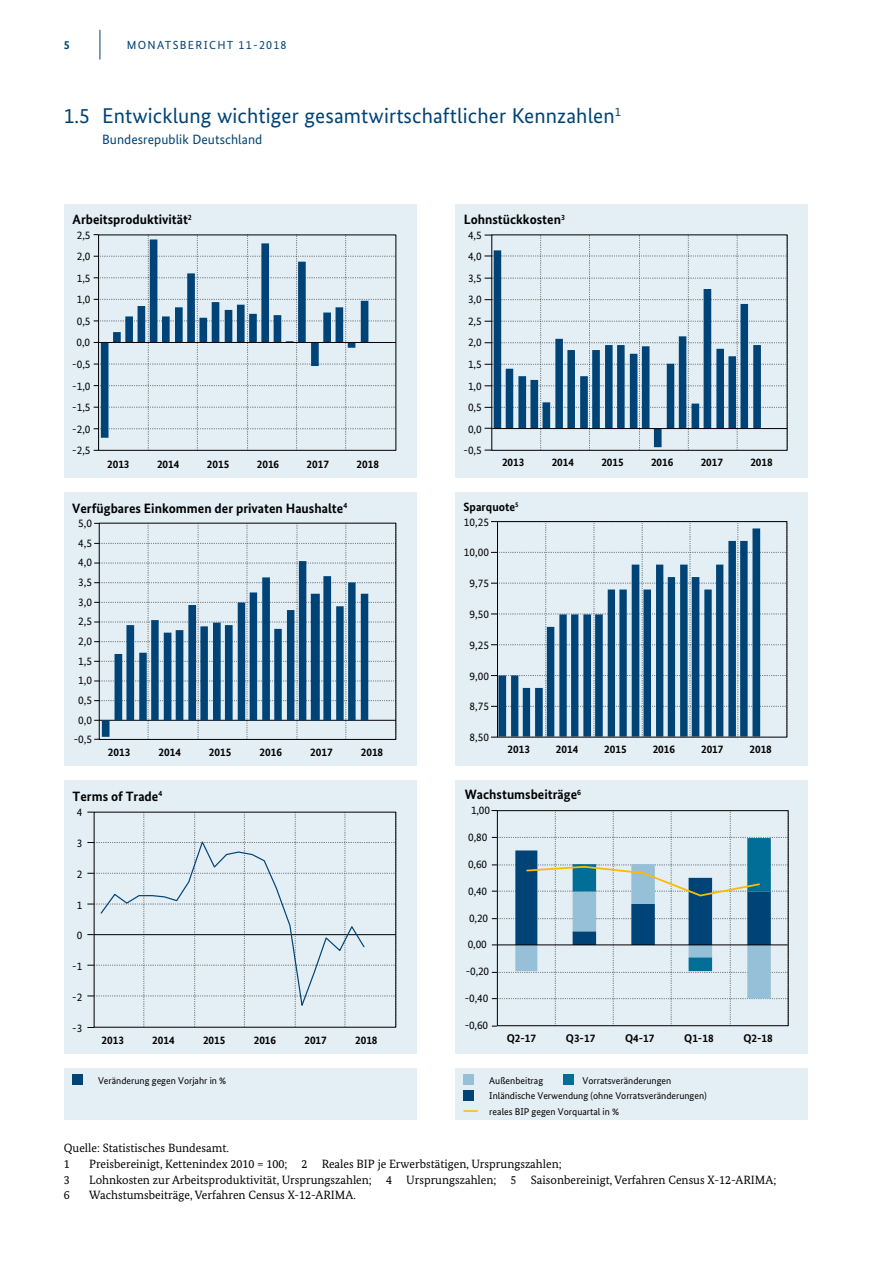
<style>
.page{position:relative;width:893px;height:1263px;background:#fff}
.page>*{position:absolute;margin:0;border:0;box-sizing:border-box;transform-origin:0 0}
.t1{font:21.3px "Bundes Sans";letter-spacing:.005em;color:#004376}
.t2{font:700 13.5px "Bundes Sans";color:#000}
.t3{font:13.5px "Bundes Sans";letter-spacing:.005em;color:#004376}
.t4{font:12px/15.8px "Bundes Serif";color:#000}
.t5{font:700 12px "Bundes Sans";color:#000}
.t6{font:700 12px "Bundes Sans";color:#004376}
.t7{font:11.7px "Bundes Sans";letter-spacing:.11em;color:#004376}
.t8{font:11.25px/21.6px "Bundes Sans";color:#000;text-align:justify}
.t9{font:700 11.25px "Bundes Sans";color:#000}
.t10{font:9.75px/15.6px "Bundes Sans";color:#000}
.s1{font-size:12px}
</style>
<div class="page">
<hr style="left:100px;top:30px;width:1px;height:30px;background:#004376">
<div style="left:64px;top:204px;width:353px;height:274px;background:#e3eef5"></div>
<svg style="left:94px;top:234px;width:302px;height:217px"></svg>
<hr style="left:99px;top:342px;width:297px;height:1px;background:#000">
<div style="left:64px;top:492px;width:353px;height:274px;background:#e3eef5"></div>
<svg style="left:94px;top:523px;width:303px;height:217px"></svg>
<svg style="left:102px;top:561px;width:266px;height:176px"></svg>
<div style="left:455px;top:492px;width:353px;height:274px;background:#e3eef5"></div>
<svg style="left:491px;top:521px;width:297px;height:217px"></svg>
<svg style="left:499px;top:528px;width:261px;height:207px"></svg>
<div style="left:497px;top:521px;width:290px;height:216px;border:1px solid #000"></div>
<div style="left:64px;top:781px;width:353px;height:273px;background:#e3eef5"></div>
<svg style="left:87px;top:812px;width:309px;height:215px"></svg>
<svg style="left:100px;top:839px;width:266px;height:171px"></svg>
<div style="left:455px;top:781px;width:353px;height:273px;background:#e3eef5"></div>
<svg style="left:492px;top:811px;width:297px;height:216px"></svg>
<hr style="left:497px;top:945px;width:291px;height:1px;background:#000">
<div style="left:455px;top:204px;width:353px;height:274px;background:#e3eef5"></div>
<svg style="left:485px;top:235px;width:303px;height:216px"></svg>
<hr style="left:492px;top:428px;width:295px;height:1px;background:#000">
<div style="left:64px;top:1069px;width:353px;height:51px;background:#e3eef5"></div>
<div style="left:72px;top:1074px;width:11px;height:11px;background:#004376"></div>
<div style="left:455px;top:1069px;width:353px;height:51px;background:#e3eef5"></div>
<div style="left:463px;top:1074px;width:11px;height:11px;background:#95c0d7"></div>
<div style="left:563px;top:1074px;width:11px;height:11px;background:#006e96"></div>
<div style="left:463px;top:1090px;width:11px;height:11px;background:#004376"></div>
<svg style="left:463px;top:1110px;width:15px;height:2px"></svg>
<p class="t6" style="left:64px;top:37px;width:7px">5</p>
<p class="t7" style="left:127px;top:38px;width:161px">MONATSBERICHT <span class="s1">11-2018</span></p>
<h1 class="t1" style="left:64px;top:103px;width:559px">1.5 Entwicklung wichtiger gesamtwirtschaftlicher Kennzahlen<sup>1</sup></h1>
<p class="t3" style="left:102px;top:131px;width:162px">Bundesrepublik Deutschland</p>
<p class="t2" style="left:73px;top:211px;width:121px">Arbeitsproduktivität<sup>2</sup></p>
<p class="t8" style="left:77px;top:224px;width:15px">2,5</p>
<p class="t8" style="left:77px;top:245px;width:15px">2,0</p>
<p class="t8" style="left:77px;top:267px;width:15px">1,5</p>
<p class="t8" style="left:77px;top:289px;width:15px">1,0<br>0,5</p>
<p class="t8" style="left:76px;top:332px;width:15px">0,0</p>
<p class="t8" style="left:72px;top:353px;width:20px">-0,5 -1,0 -1,5 -2,0</p>
<p class="t8" style="left:72px;top:439px;width:20px">-2,5</p>
<p class="t9" style="left:107px;top:457px;width:24px">2013</p>
<p class="t9" style="left:157px;top:457px;width:24px">2014</p>
<p class="t9" style="left:207px;top:457px;width:24px">2015</p>
<p class="t9" style="left:257px;top:457px;width:24px">2016</p>
<p class="t9" style="left:307px;top:457px;width:24px">2017</p>
<p class="t9" style="left:356px;top:457px;width:24px">2018</p>
<p class="t2" style="left:72px;top:500px;width:276px">Verfügbares Einkommen der privaten Haushalte<sup>4</sup></p>
<p class="t8" style="left:78px;top:512px;width:15px">5,0</p>
<p class="t8" style="left:78px;top:532px;width:15px">4,5</p>
<p class="t8" style="left:78px;top:552px;width:15px">4,0</p>
<p class="t8" style="left:78px;top:571px;width:15px">3,5</p>
<p class="t8" style="left:78px;top:591px;width:15px">3,0</p>
<p class="t8" style="left:78px;top:611px;width:15px">2,5</p>
<p class="t8" style="left:78px;top:630px;width:15px">2,0</p>
<p class="t8" style="left:78px;top:650px;width:15px">1,5</p>
<p class="t8" style="left:78px;top:669px;width:15px">1,0</p>
<p class="t8" style="left:78px;top:689px;width:15px">0,5</p>
<p class="t8" style="left:78px;top:709px;width:15px">0,0</p>
<p class="t8" style="left:74px;top:728px;width:20px">-0,5</p>
<p class="t9" style="left:108px;top:745px;width:24px">2013</p>
<p class="t9" style="left:158px;top:745px;width:24px">2014</p>
<p class="t9" style="left:209px;top:745px;width:24px">2015</p>
<p class="t9" style="left:260px;top:745px;width:24px">2016</p>
<p class="t9" style="left:310px;top:745px;width:24px">2017</p>
<p class="t9" style="left:361px;top:745px;width:24px">2018</p>
<p class="t2" style="left:73px;top:788px;width:91px">Terms of Trade<sup>4</sup></p>
<p class="t8" style="left:77px;top:801px;width:7px">4</p>
<p class="t8" style="left:77px;top:832px;width:7px">3</p>
<p class="t8" style="left:77px;top:863px;width:7px">2</p>
<p class="t8" style="left:77px;top:894px;width:7px">1</p>
<p class="t8" style="left:77px;top:924px;width:7px">0</p>
<p class="t8" style="left:72px;top:955px;width:12px">-1</p>
<p class="t8" style="left:72px;top:986px;width:12px">-2</p>
<p class="t8" style="left:72px;top:1017px;width:12px">-3</p>
<p class="t9" style="left:102px;top:1033px;width:24px">2013</p>
<p class="t9" style="left:152px;top:1033px;width:24px">2014</p>
<p class="t9" style="left:203px;top:1033px;width:24px">2015</p>
<p class="t9" style="left:254px;top:1033px;width:24px">2016</p>
<p class="t9" style="left:304px;top:1033px;width:24px">2017</p>
<p class="t9" style="left:355px;top:1033px;width:24px">2018</p>
<p class="t2" style="left:464px;top:211px;width:103px">Lohnstückkosten<sup>3</sup></p>
<p class="t8" style="left:468px;top:224px;width:15px">4,5</p>
<p class="t8" style="left:468px;top:246px;width:15px">4,0</p>
<p class="t8" style="left:468px;top:267px;width:15px">3,5</p>
<p class="t8" style="left:468px;top:310px;width:15px">2,5<br>2,0<br>1,5<br>1,0<br>0,5</p>
<p class="t8" style="left:468px;top:289px;width:15px">3,0</p>
<p class="t8" style="left:468px;top:418px;width:15px">0,0</p>
<p class="t8" style="left:463px;top:439px;width:20px">-0,5</p>
<p class="t9" style="left:502px;top:455px;width:24px">2013</p>
<p class="t9" style="left:552px;top:455px;width:24px">2014</p>
<p class="t9" style="left:601px;top:455px;width:24px">2015</p>
<p class="t9" style="left:651px;top:455px;width:24px">2016</p>
<p class="t9" style="left:701px;top:455px;width:24px">2017</p>
<p class="t9" style="left:750px;top:455px;width:24px">2018</p>
<p class="t5" style="left:463px;top:499px;width:57px">Sparquote<sup>5</sup></p>
<p class="t8" style="left:464px;top:511px;width:27px">10,25</p>
<p class="t8" style="left:464px;top:542px;width:27px">10,00</p>
<p class="t8" style="left:470px;top:572px;width:21px">9,75</p>
<p class="t8" style="left:470px;top:603px;width:21px">9,50</p>
<p class="t8" style="left:470px;top:634px;width:21px">9,25</p>
<p class="t8" style="left:470px;top:665px;width:21px">9,00</p>
<p class="t8" style="left:470px;top:696px;width:21px">8,75</p>
<p class="t8" style="left:470px;top:726px;width:21px">8,50</p>
<p class="t9" style="left:508px;top:742px;width:24px">2013</p>
<p class="t9" style="left:556px;top:742px;width:24px">2014</p>
<p class="t9" style="left:604px;top:742px;width:24px">2015</p>
<p class="t9" style="left:653px;top:742px;width:24px">2016</p>
<p class="t9" style="left:701px;top:742px;width:24px">2017</p>
<p class="t9" style="left:749px;top:742px;width:24px">2018</p>
<p class="t2" style="left:465px;top:786px;width:118px">Wachstumsbeiträge<sup>6</sup></p>
<p class="t8" style="left:471px;top:799px;width:21px">1,00</p>
<p class="t8" style="left:468px;top:826px;width:21px">0,80</p>
<p class="t8" style="left:468px;top:853px;width:21px">0,60</p>
<p class="t8" style="left:468px;top:880px;width:21px">0,40</p>
<p class="t8" style="left:469px;top:907px;width:21px">0,20</p>
<p class="t8" style="left:468px;top:934px;width:21px">0,00</p>
<p class="t8" style="left:466px;top:960px;width:25px">-0,20</p>
<p class="t8" style="left:465px;top:987px;width:25px">-0,40</p>
<p class="t8" style="left:465px;top:1014px;width:25px">-0,60</p>
<p class="t9" style="left:507px;top:1032px;width:31px">Q2-17</p>
<p class="t9" style="left:566px;top:1032px;width:31px">Q3-17</p>
<p class="t9" style="left:625px;top:1032px;width:31px">Q4-17</p>
<p class="t9" style="left:684px;top:1032px;width:31px">Q1-18</p>
<p class="t9" style="left:743px;top:1032px;width:31px">Q2-18</p>
<p class="t10" style="left:98px;top:1072px;width:130px">Veränderung gegen Vorjahr in %</p>
<p class="t10" style="left:489px;top:1072px;width:55px">Außenbeitrag</p>
<p class="t10" style="left:489px;top:1072px;width:219px;text-indent:93px">Vorratsveränderungen<br>Inländische Verwendung (ohne Vorratsveränderungen) reales BIP gegen Vorquartal in %</p>
<p class="t4" style="left:64px;top:1140px;width:167px">Quelle: Statistisches Bundesamt.<br>1</p>
<p class="t4" style="left:89px;top:1156px;width:474px">Preisbereinigt, Kettenindex 2010 = 100; 2 Reales BIP je Erwerbstätigen, Ursprungszahlen;</p>
<p class="t4" style="left:64px;top:1171px;width:7px">3</p>
<p class="t4" style="left:89px;top:1171px;width:688px">Lohnkosten zur Arbeitsproduktivität, Ursprungszahlen; 4 Ursprungszahlen; 5 Saisonbereinigt, Verfahren Census X-12-ARIMA;</p>
<p class="t4" style="left:64px;top:1187px;width:7px">6</p>
<p class="t4" style="left:89px;top:1187px;width:268px">Wachstumsbeiträge, Verfahren Census X-12-ARIMA.</p>
</div>
